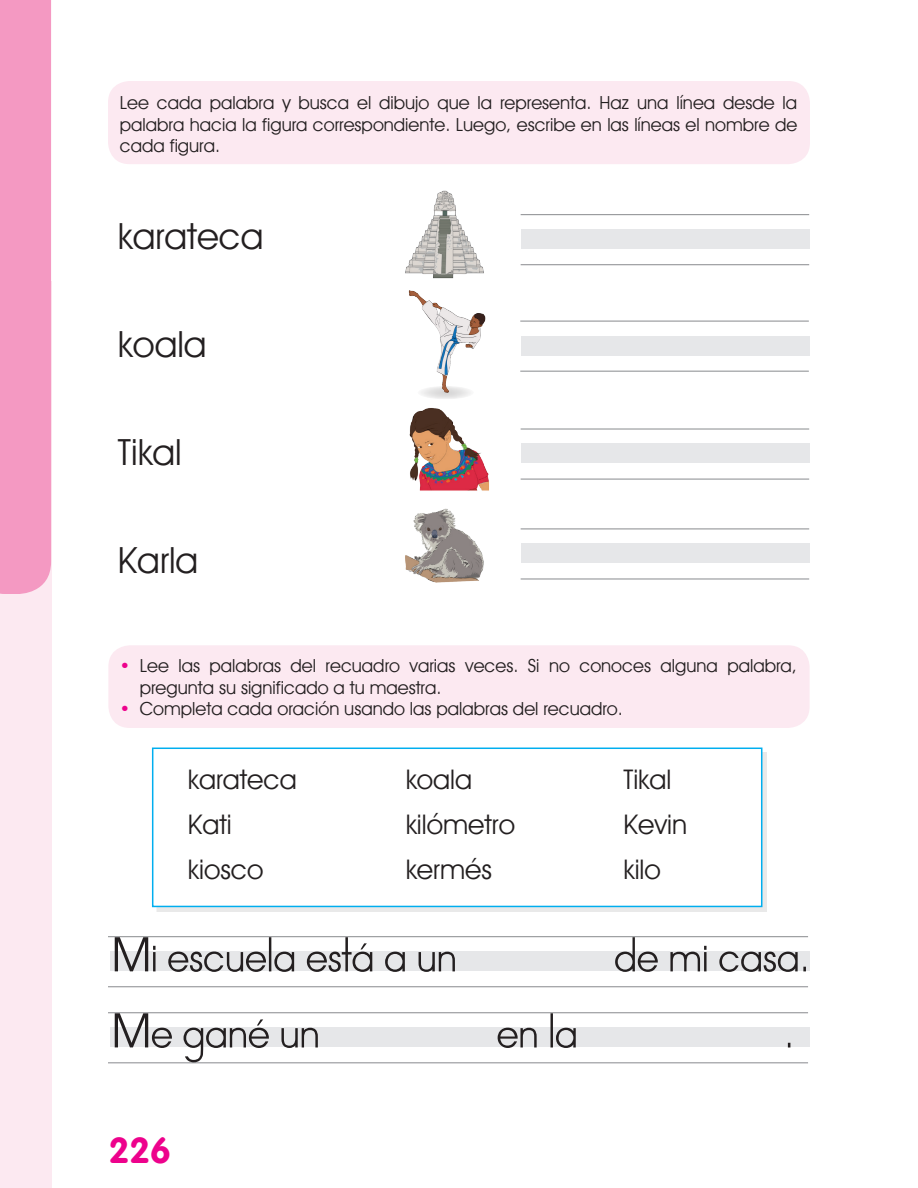
<style>
.page{position:relative;width:918px;height:1188px;background:#fff}
.page>*{position:absolute;margin:0;border:0;box-sizing:border-box;transform-origin:0 0}
.TEXTO{font:36px "Avant Guard SW";color:#231f20}
.t1{font:36px "VAG Rounded Bold";color:#ed028c}
.TEXTO-2{font:27px/45px "Avant Guard SW";color:#231f20}
.TEXTO-3{font:18px/21.6px "Avant Guard SW";color:#231f20}
.s1{font-family:"Century Gothic";color:#ed028c}
</style>
<div class="page">
<div style="left:0;top:282px;width:51px;height:906px;background:#fce9f1"></div>
<div style="left:0;top:0;width:51px;height:594px;background:#f499c2"></div>
<hr style="left:108px;top:936px;width:700px;height:1px;background:#939598">
<hr style="left:108px;top:986px;width:700px;height:1px;background:#939598">
<div style="left:111px;top:1027px;width:699px;height:20px;background:#e6e7e9"></div>
<hr style="left:108px;top:1012px;width:700px;height:1px;background:#939598">
<hr style="left:108px;top:1062px;width:700px;height:1px;background:#939598">
<div style="left:157px;top:752px;width:610px;height:160px;background:#231f20;opacity:.1"></div>
<div style="left:152px;top:748px;width:610px;height:159px;background:#fff;border:2px solid #00aeef"></div>
<div style="left:108px;top:645px;width:702px;height:83px;background:#fce9f1;border-radius:22px"></div>
<div style="left:522px;top:229px;width:288px;height:20px;background:#e6e7e9"></div>
<hr style="left:521px;top:214px;width:288px;height:1px;background:#939598">
<hr style="left:521px;top:264px;width:288px;height:1px;background:#939598">
<div style="left:522px;top:336px;width:288px;height:19px;background:#e6e7e9"></div>
<hr style="left:520px;top:321px;width:289px;height:1px;background:#939598">
<hr style="left:520px;top:371px;width:289px;height:1px;background:#939598">
<div style="left:522px;top:444px;width:288px;height:19px;background:#e6e7e9"></div>
<hr style="left:521px;top:428px;width:288px;height:2px;background:#939598">
<hr style="left:521px;top:479px;width:288px;height:1px;background:#939598">
<div style="left:522px;top:543px;width:288px;height:20px;background:#e6e7e9"></div>
<hr style="left:521px;top:528px;width:288px;height:1px;background:#939598">
<hr style="left:521px;top:578px;width:288px;height:2px;background:#939598">
<div style="left:108px;top:81px;width:702px;height:83px;background:#fce9f1;border-radius:22px"></div>
<img style="left:409px;top:408px;width:80px;height:83px">
<img style="left:405px;top:508px;width:79px;height:75px">
<img style="left:405px;top:190px;width:79px;height:87px">
<img style="left:409px;top:277px;width:77px;height:122px">
<svg style="left:115px;top:937px;width:691px;height:35px"></svg>
<svg style="left:115px;top:1013px;width:675px;height:49px"></svg>
<p class="TEXTO-3" style="left:120px;top:92px;width:679px;text-align:justify">Lee cada palabra y busca el dibujo que la representa. Haz una línea desde la palabra hacia la figura correspondiente. Luego, escribe en las líneas el nombre de cada figura.</p>
<p class="TEXTO" style="left:118px;top:214px;width:147px">karateca</p>
<p class="TEXTO" style="left:118px;top:322px;width:90px">koala</p>
<p class="TEXTO" style="left:118px;top:430px;width:65px">Tikal</p>
<p class="TEXTO" style="left:118px;top:538px;width:82px">Karla</p>
<p class="TEXTO-3" style="left:140px;top:655px;width:659px;text-indent:-20px"><span class="s1">•</span> Lee las palabras del recuadro varias veces. Si no conoces alguna palabra, pregunta su significado a tu maestra.</p>
<p class="TEXTO-3" style="left:119px;top:698px;width:505px"><span class="s1">•</span> Completa cada oración usando las palabras del recuadro.</p>
<p class="TEXTO-2" style="left:188px;top:757px;width:111px">karateca<br>Kati kiosco</p>
<p class="TEXTO-2" style="left:406px;top:757px;width:68px">koala</p>
<p class="TEXTO-2" style="left:406px;top:802px;width:111px">kilómetro kermés</p>
<h1 class="t1" style="left:109px;top:1129px;width:63px">226</h1>
<p class="TEXTO-2" style="left:624px;top:757px;width:65px">Tikal<br>Kevin</p>
<p class="TEXTO-2" style="left:624px;top:847px;width:39px">kilo</p>
</div>
